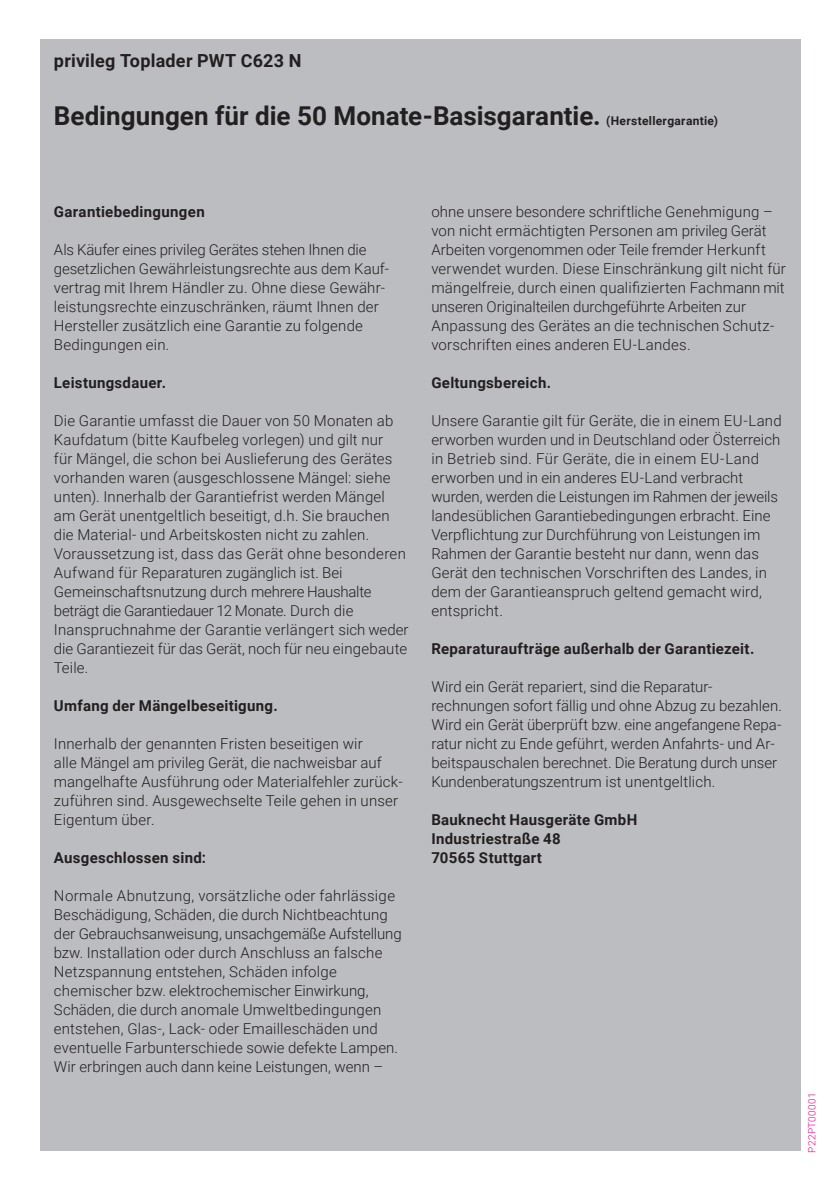
<style>
.page{position:relative;width:840px;height:1191px;background:#fff}
.page>*{position:absolute;margin:0;border:0;box-sizing:border-box;transform-origin:0 0}
.Copy{font:700 26px "Roboto";color:#231f20}
.Copy-2{font:700 18px "Roboto";letter-spacing:.01em;color:#231f20}
.Copy-3{font:300 15px/19px "Roboto";letter-spacing:.01em;color:#231f20}
.Copy-4{font:700 15px "Roboto";letter-spacing:.02em;color:#231f20}
.Copy-5{font:300 15px "Roboto";letter-spacing:-.01em;color:#231f20}
.Copy-6{font:300 10px "Roboto";letter-spacing:.04em;color:#ed048b}
.s1{font-size:12px}
</style>
<div class="page">
<div style="left:40px;top:40px;width:759px;height:1111px;background:#bcbdc0"></div>
<p class="Copy-2" style="left:54px;top:48px;width:249px">privileg Toplader PWT C623 N</p>
<p class="Copy" style="left:54px;top:98px;width:665px">Bedingungen für die 50 Monate-Basisgarantie. <span class="s1">(Herstellergarantie)</span></p>
<p class="Copy-4" style="left:54px;top:201px;width:152px">Garantiebedingungen</p>
<p class="Copy-5" style="left:54px;top:239px;width:314px">Als Käufer eines privileg Gerätes stehen Ihnen die</p>
<p class="Copy-3" style="left:54px;top:258px;width:336px">gesetzlichen Gewährleistungsrechte aus dem Kauf&shy;vertrag mit Ihrem Händler zu. Ohne diese Gewähr-</p>
<p class="Copy-3" style="left:54px;top:296px;width:326px">leistungsrechte einzuschränken, räumt Ihnen der</p>
<p class="Copy-3" style="left:54px;top:315px;width:310px">Hersteller zusätzlich eine Garantie zu folgende</p>
<p class="Copy-3" style="left:54px;top:334px;width:117px">Bedingungen ein.</p>
<p class="Copy-4" style="left:54px;top:372px;width:114px">Leistungsdauer.</p>
<p class="Copy-3" style="left:54px;top:410px;width:341px">Die Garantie umfasst die Dauer von 50 Monaten ab<br>Kaufdatum (bitte Kaufbeleg vorlegen) und gilt nur</p>
<p class="Copy-3" style="left:54px;top:448px;width:339px">für Mängel, die schon bei Auslieferung des Gerätes vorhanden waren (ausgeschlossene Mängel: siehe unten). Innerhalb der Garantiefrist werden Mängel am Gerät unentgeltlich beseitigt, d.h. Sie brauchen die Material- und Arbeitskosten nicht zu zahlen.</p>
<p class="Copy-3" style="left:54px;top:543px;width:353px">Voraussetzung ist, dass das Gerät ohne besonderen</p>
<p class="Copy-3" style="left:54px;top:562px;width:319px">Aufwand für Reparaturen zugänglich ist. Bei<br>Gemeinschaftsnutzung durch mehrere Haushalte</p>
<p class="Copy-3" style="left:54px;top:600px;width:356px">beträgt die Garantiedauer 12 Monate. Durch die Inanspruchnahme der Garantie verlängert sich weder die Garantiezeit für das Gerät, noch für neu eingebaute Teile.</p>
<p class="Copy-4" style="left:54px;top:695px;width:225px">Umfang der Mängelbeseitigung.</p>
<p class="Copy-3" style="left:54px;top:733px;width:310px">Innerhalb der genannten Fristen beseitigen wir</p>
<p class="Copy-3" style="left:54px;top:752px;width:329px">alle Mängel am privileg Gerät, die nachweisbar auf</p>
<p class="Copy-3" style="left:54px;top:771px;width:350px">mangelhafte Ausführung oder Materialfehler zurück&shy;zuführen sind. Ausgewechselte Teile gehen in unser</p>
<p class="Copy-3" style="left:54px;top:809px;width:102px">Eigentum über.</p>
<p class="Copy-4" style="left:54px;top:847px;width:154px">Ausgeschlossen sind:</p>
<p class="Copy-3" style="left:54px;top:885px;width:342px">Normale Abnutzung, vorsätzliche oder fahrlässige</p>
<p class="Copy-3" style="left:54px;top:904px;width:349px">Beschädigung, Schäden, die durch Nichtbeachtung der Gebrauchsanweisung, unsachgemäße Aufstellung bzw. Installation oder durch Anschluss an falsche Netzspannung entstehen, Schäden infolge</p>
<p class="Copy-3" style="left:54px;top:980px;width:345px">chemischer bzw. elektrochemischer Einwirkung, Schäden, die durch anomale Umweltbedingungen entstehen, Glas-, Lack- oder Emailleschäden und eventuelle Farbunterschiede sowie defekte Lampen.<br>Wir erbringen auch dann keine Leistungen, wenn –</p>
<p class="Copy-3" style="left:431px;top:201px;width:356px">ohne unsere besondere schriftliche Genehmigung – von nicht ermächtigten Personen am privileg Gerät Arbeiten vorgenommen oder Teile fremder Herkunft verwendet wurden. Diese Einschränkung gilt nicht für mängelfreie, durch einen qualifizierten Fachmann mit unseren Originalteilen durchgeführte Arbeiten zur</p>
<p class="Copy-3" style="left:431px;top:315px;width:344px">Anpassung des Gerätes an die technischen Schutz&shy;vorschriften eines anderen EU-Landes.</p>
<p class="Copy-4" style="left:431px;top:372px;width:121px">Geltungsbereich.</p>
<p class="Copy-3" style="left:431px;top:410px;width:351px">Unsere Garantie gilt für Geräte, die in einem EU-Land</p>
<p class="Copy-3" style="left:431px;top:429px;width:350px">erworben wurden und in Deutschland oder Österreich</p>
<p class="Copy-3" style="left:431px;top:448px;width:329px">in Betrieb sind. Für Geräte, die in einem EU-Land</p>
<p class="Copy-3" style="left:431px;top:467px;width:313px">erworben und in ein anderes EU-Land verbracht</p>
<p class="Copy-3" style="left:431px;top:486px;width:348px">wurden, werden die Leistungen im Rahmen der jeweils landesüblichen Garantiebedingungen erbracht. Eine Verpflichtung zur Durchführung von Leistungen im Rahmen der Garantie besteht nur dann, wenn das</p>
<p class="Copy-3" style="left:431px;top:562px;width:337px">Gerät den technischen Vorschriften des Landes, in dem der Garantieanspruch geltend gemacht wird, entspricht.</p>
<p class="Copy-4" style="left:431px;top:638px;width:324px">Reparaturaufträge außerhalb der Garantiezeit.</p>
<p class="Copy-3" style="left:431px;top:676px;width:352px">Wird ein Gerät repariert, sind die Reparatur&shy;rechnungen sofort fällig und ohne Abzug zu bezahlen.<br>Wird ein Gerät überprüft bzw. eine angefangene Repa&shy;ratur nicht zu Ende geführt, werden Anfahrts- und Ar&shy;beitspauschalen berechnet. Die Beratung durch unser Kundenberatungszentrum ist unentgeltlich.</p>
<p class="Copy-4" style="left:431px;top:809px;width:207px">Bauknecht Hausgeräte GmbH</p>
<p class="Copy-4" style="left:431px;top:828px;width:131px">Industriestraße 48</p>
<p class="Copy-4" style="left:431px;top:847px;width:112px">70565 Stuttgart</p>
<p class="Copy-6" style="left:804px;top:1152px;width:62px;rotate:-90deg">P22PT00001</p>
</div>
